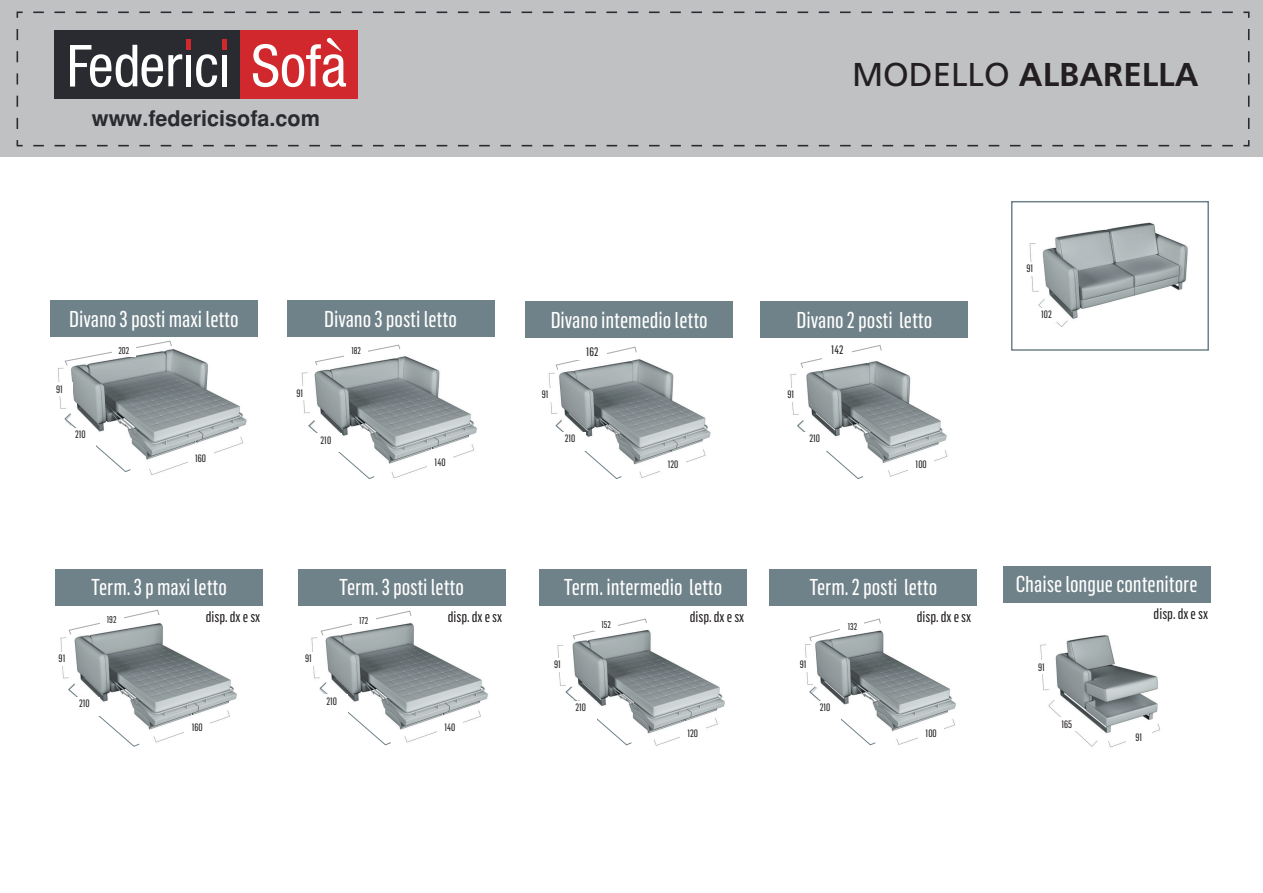
<style>
.page{position:relative;width:1263px;height:893px;background:#fff}
.page>*{position:absolute;margin:0;border:0;box-sizing:border-box;transform-origin:0 0}
.t1{font:700 33px "Frutiger";color:#231f20}
.t2{font:22.5px "Flama Condensed Basic";color:#fff}
.t3{font:21.6px "Helvetica PA Bold";color:#2a2b30}
.t4{font:15px "Flama Condensed Basic";color:#231f20}
.t5{font:12.15px "Flama Condensed Basic";color:#231f20}
.t6{font:10.5px "Flama Condensed Basic";color:#231f20}
.t7{font:9.6px "Flama Condensed Basic";color:#231f20}
.s1{font-weight:400}
</style>
<div class="page">
<img style="left:1003px;top:602px;width:207px;height:146px">
<img style="left:772px;top:605px;width:205px;height:141px">
<img style="left:542px;top:605px;width:205px;height:141px">
<img style="left:764px;top:337px;width:204px;height:140px">
<img style="left:526px;top:337px;width:207px;height:141px">
<img style="left:301px;top:344px;width:176px;height:135px">
<div style="left:0;top:0;width:1263px;height:156px;background:#c0c1c3"></div>
<svg style="left:16px;top:11px;width:1234px;height:136px"></svg>
<div style="left:54px;top:31px;width:187px;height:68px;background:#2a2b30"></div>
<div style="left:186px;top:40px;width:5px;height:10px;background:#d0282c"></div>
<div style="left:186px;top:55px;width:5px;height:31px;background:#fff"></div>
<svg style="left:196px;top:54px;width:21px;height:33px"></svg>
<div style="left:222px;top:40px;width:5px;height:10px;background:#d0282c"></div>
<div style="left:222px;top:55px;width:5px;height:31px;background:#fff"></div>
<svg style="left:70px;top:45px;width:112px;height:42px"></svg>
<div style="left:241px;top:31px;width:117px;height:68px;background:#d0282c"></div>
<svg style="left:253px;top:38px;width:93px;height:49px"></svg>
<div style="left:50px;top:301px;width:208px;height:36px;background:#708289"></div>
<div style="left:56px;top:569px;width:207px;height:36px;background:#708289"></div>
<div style="left:298px;top:569px;width:207px;height:36px;background:#708289"></div>
<div style="left:540px;top:569px;width:207px;height:36px;background:#708289"></div>
<div style="left:770px;top:569px;width:207px;height:36px;background:#708289"></div>
<div style="left:1003px;top:566px;width:207px;height:36px;background:#708289"></div>
<div style="left:287px;top:301px;width:207px;height:36px;background:#708289"></div>
<div style="left:526px;top:301px;width:207px;height:36px;background:#708289"></div>
<div style="left:761px;top:301px;width:207px;height:36px;background:#708289"></div>
<img style="left:60px;top:623px;width:177px;height:120px">
<img style="left:311px;top:610px;width:177px;height:136px">
<img style="left:57px;top:349px;width:190px;height:126px">
<div style="left:47px;top:383px;width:25px;height:13px;background:#fff"></div>
<div style="left:287px;top:387px;width:25px;height:13px;background:#fff"></div>
<div style="left:188px;top:452px;width:25px;height:13px;background:#fff"></div>
<div style="left:427px;top:456px;width:26px;height:13px;background:#fff"></div>
<div style="left:532px;top:388px;width:26px;height:13px;background:#fff"></div>
<div style="left:660px;top:458px;width:26px;height:14px;background:#fff"></div>
<div style="left:778px;top:388px;width:25px;height:13px;background:#fff"></div>
<div style="left:908px;top:458px;width:26px;height:14px;background:#fff"></div>
<div style="left:49px;top:652px;width:26px;height:13px;background:#fff"></div>
<div style="left:296px;top:652px;width:25px;height:13px;background:#fff"></div>
<div style="left:184px;top:721px;width:26px;height:13px;background:#fff"></div>
<div style="left:437px;top:721px;width:26px;height:13px;background:#fff"></div>
<div style="left:545px;top:658px;width:25px;height:13px;background:#fff"></div>
<div style="left:680px;top:727px;width:25px;height:14px;background:#fff"></div>
<div style="left:790px;top:658px;width:26px;height:13px;background:#fff"></div>
<div style="left:918px;top:727px;width:26px;height:14px;background:#fff"></div>
<div style="left:1029px;top:661px;width:25px;height:13px;background:#fff"></div>
<div style="left:1126px;top:731px;width:25px;height:13px;background:#fff"></div>
<div style="left:1054px;top:718px;width:26px;height:13px;background:#fff"></div>
<svg style="left:64px;top:341px;width:108px;height:25px"></svg>
<svg style="left:315px;top:345px;width:85px;height:21px"></svg>
<div style="left:112px;top:345px;width:23px;height:12px;background:#fff"></div>
<div style="left:344px;top:345px;width:24px;height:12px;background:#fff"></div>
<svg style="left:555px;top:346px;width:82px;height:24px"></svg>
<div style="left:578px;top:345px;width:29px;height:15px;background:#fff"></div>
<svg style="left:800px;top:345px;width:82px;height:24px"></svg>
<div style="left:823px;top:343px;width:29px;height:15px;background:#fff"></div>
<svg style="left:68px;top:610px;width:92px;height:25px"></svg>
<div style="left:100px;top:614px;width:23px;height:12px;background:#fff"></div>
<svg style="left:321px;top:611px;width:91px;height:25px"></svg>
<div style="left:352px;top:615px;width:23px;height:12px;background:#fff"></div>
<svg style="left:573px;top:618px;width:74px;height:22px"></svg>
<div style="left:594px;top:619px;width:24px;height:12px;background:#fff"></div>
<svg style="left:809px;top:618px;width:72px;height:24px"></svg>
<div style="left:841px;top:621px;width:23px;height:12px;background:#fff"></div>
<img style="left:1029px;top:222px;width:159px;height:105px">
<div style="left:1011px;top:201px;width:198px;height:150px;border:2px solid #708289"></div>
<div style="left:1017px;top:262px;width:26px;height:13px;background:#fff"></div>
<div style="left:1034px;top:308px;width:25px;height:13px;background:#fff"></div>
<svg style="left:68px;top:684px;width:72px;height:63px"></svg>
<svg style="left:320px;top:682px;width:71px;height:63px"></svg>
<svg style="left:565px;top:686px;width:67px;height:59px"></svg>
<svg style="left:809px;top:686px;width:67px;height:59px"></svg>
<svg style="left:797px;top:420px;width:66px;height:59px"></svg>
<svg style="left:555px;top:420px;width:67px;height:59px"></svg>
<svg style="left:308px;top:420px;width:67px;height:59px"></svg>
<svg style="left:65px;top:413px;width:66px;height:59px"></svg>
<div style="left:69px;top:697px;width:31px;height:18px;background:#fff"></div>
<div style="left:316px;top:695px;width:31px;height:18px;background:#fff"></div>
<div style="left:565px;top:701px;width:31px;height:18px;background:#fff"></div>
<div style="left:810px;top:701px;width:31px;height:18px;background:#fff"></div>
<div style="left:799px;top:432px;width:31px;height:19px;background:#fff"></div>
<div style="left:555px;top:432px;width:31px;height:19px;background:#fff"></div>
<div style="left:310px;top:434px;width:31px;height:18px;background:#fff"></div>
<div style="left:65px;top:428px;width:31px;height:18px;background:#fff"></div>
<svg style="left:1071px;top:291px;width:117px;height:36px"></svg>
<p class="t3" style="left:92px;top:106px;width:230px">www.federicisofa.com</p>
<h1 class="t1" style="left:852px;top:56px;width:348px"><span class="s1">MODELLO</span> ALBARELLA</h1>
<p class="t6" style="left:1026px;top:262px;width:8px">91</p>
<p class="t2" style="left:69px;top:305px;width:171px">Divano 3 posti maxi letto</p>
<p class="t2" style="left:324px;top:305px;width:134px">Divano 3 posti letto</p>
<p class="t2" style="left:551px;top:305px;width:159px">Divano intemedio letto</p>
<p class="t2" style="left:797px;top:305px;width:137px">Divano 2 posti letto</p>
<p class="t7" style="left:118px;top:345px;width:12px">202</p>
<p class="t7" style="left:351px;top:345px;width:11px">182</p>
<p class="t5" style="left:586px;top:344px;width:14px">162</p>
<p class="t5" style="left:831px;top:343px;width:14px">142</p>
<p class="t6" style="left:56px;top:382px;width:8px">91</p>
<p class="t6" style="left:296px;top:386px;width:8px">91</p>
<p class="t6" style="left:542px;top:388px;width:8px">91</p>
<p class="t6" style="left:787px;top:388px;width:8px">91</p>
<p class="t6" style="left:75px;top:428px;width:12px">210</p>
<p class="t6" style="left:195px;top:451px;width:12px">160</p>
<p class="t6" style="left:321px;top:433px;width:12px">210</p>
<p class="t6" style="left:565px;top:432px;width:12px">210</p>
<p class="t6" style="left:809px;top:432px;width:12px">210</p>
<p class="t6" style="left:435px;top:455px;width:12px">140</p>
<p class="t6" style="left:668px;top:458px;width:12px">120</p>
<p class="t6" style="left:916px;top:458px;width:13px">100</p>
<p class="t6" style="left:1041px;top:308px;width:12px">102</p>
<p class="t2" style="left:91px;top:573px;width:137px">Term. 3 p maxi letto</p>
<p class="t2" style="left:339px;top:573px;width:126px">Term. 3 posti letto</p>
<p class="t2" style="left:564px;top:573px;width:160px">Term. intermedio letto</p>
<p class="t2" style="left:809px;top:573px;width:129px">Term. 2 posti letto</p>
<p class="t2" style="left:1016px;top:570px;width:183px">Chaise longue contenitore</p>
<p class="t4" style="left:206px;top:607px;width:56px">disp. dx e sx</p>
<p class="t4" style="left:448px;top:607px;width:56px">disp. dx e sx</p>
<p class="t4" style="left:690px;top:607px;width:56px">disp. dx e sx</p>
<p class="t4" style="left:917px;top:607px;width:56px">disp. dx e sx</p>
<p class="t4" style="left:1153px;top:604px;width:56px">disp. dx e sx</p>
<p class="t7" style="left:107px;top:614px;width:11px">192</p>
<p class="t7" style="left:359px;top:615px;width:11px">172</p>
<p class="t7" style="left:601px;top:619px;width:11px">152</p>
<p class="t7" style="left:848px;top:620px;width:11px">132</p>
<p class="t6" style="left:59px;top:652px;width:8px">91</p>
<p class="t6" style="left:305px;top:652px;width:8px">91</p>
<p class="t6" style="left:79px;top:697px;width:12px">210</p>
<p class="t6" style="left:326px;top:694px;width:12px">210</p>
<p class="t6" style="left:192px;top:720px;width:12px">160</p>
<p class="t6" style="left:444px;top:720px;width:12px">140</p>
<p class="t6" style="left:554px;top:658px;width:8px">91</p>
<p class="t6" style="left:800px;top:658px;width:8px">91</p>
<p class="t6" style="left:575px;top:701px;width:12px">210</p>
<p class="t6" style="left:820px;top:701px;width:12px">210</p>
<p class="t6" style="left:687px;top:727px;width:12px">120</p>
<p class="t6" style="left:926px;top:727px;width:13px">100</p>
<p class="t6" style="left:1038px;top:660px;width:8px">91</p>
<p class="t6" style="left:1061px;top:717px;width:12px">165</p>
<p class="t6" style="left:1135px;top:731px;width:8px">91</p>
</div>
